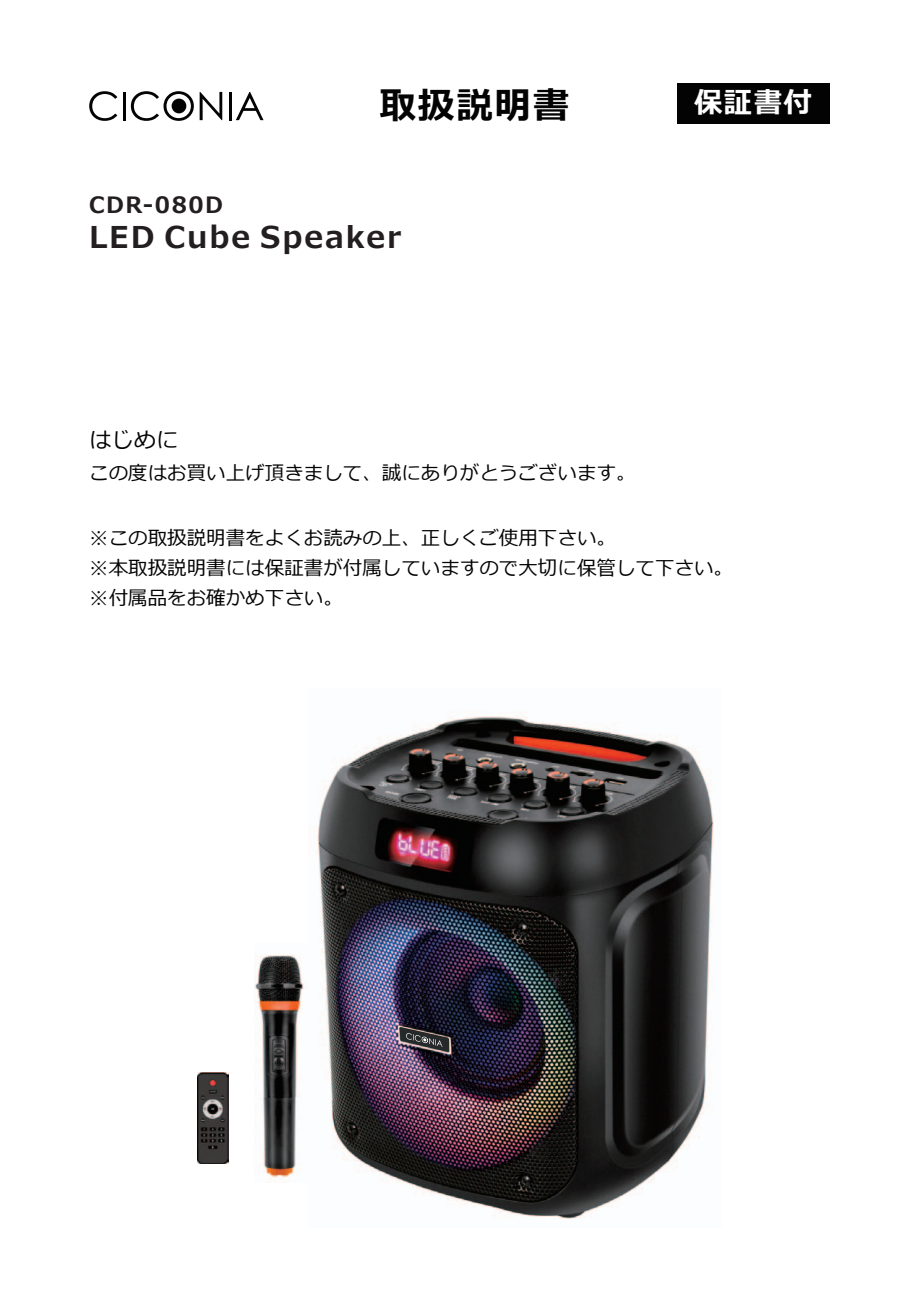
<style>
.page{position:relative;width:919px;height:1289px;background:#fff}
.page>*{position:absolute;margin:0;border:0;box-sizing:border-box;transform-origin:0 0}
.t1{font:700 36.45px "Meiryo";letter-spacing:.05em;color:#030303}
.t2{font:700 30px "Meiryo";letter-spacing:.065em;color:#231f20}
.t3{font:700 28.35px "Meiryo";color:#fff}
.t4{font:700 22.5px "Meiryo";letter-spacing:.065em;color:#231f20}
.t5{font:22.35px "Meiryo";color:#030303}
.t6{font:19.5px/30px "Meiryo";color:#030303}
</style>
<div class="page">
<div style="left:677px;top:83px;width:152px;height:40px;background:#030303"></div>
<svg style="left:89px;top:91px;width:28px;height:30px"></svg>
<hr style="left:123px;top:92px;width:3px;height:28px;background:#030303">
<svg style="left:131px;top:91px;width:63px;height:30px"></svg>
<svg style="left:200px;top:92px;width:22px;height:28px"></svg>
<hr style="left:229px;top:92px;width:3px;height:28px;background:#030303">
<svg style="left:236px;top:92px;width:27px;height:28px"></svg>
<div style="left:172px;top:99px;width:14px;height:14px;background:#030303;border-radius:50%"></div>
<img style="left:197px;top:1072px;width:31px;height:91px">
<img style="left:255px;top:955px;width:49px;height:224px">
<img style="left:317px;top:715px;width:397px;height:504px">
<svg style="left:399px;top:1026px;width:50px;height:25px"></svg>
<h1 class="t1" style="left:379px;top:80px;width:191px">取扱説明書</h1>
<p class="t4" style="left:89px;top:188px;width:135px">CDR-080D</p>
<h2 class="t2" style="left:89px;top:216px;width:313px">LED Cube Speaker</h2>
<p class="t5" style="left:89px;top:424px;width:91px">はじめに</p>
<p class="t6" style="left:89px;top:459px;width:547px">この度はお買い上げ頂きまして、誠にありがとうございます。</p>
<h3 class="t3" style="left:694px;top:83px;width:119px">保証書付</h3>
<p class="t6" style="left:89px;top:524px;width:645px">※この取扱説明書をよくお読みの上、正しくご使用下さい。<br>※本取扱説明書には保証書が付属していますので大切に保管して下さい。※付属品をお確かめ下さい。</p>
</div>
